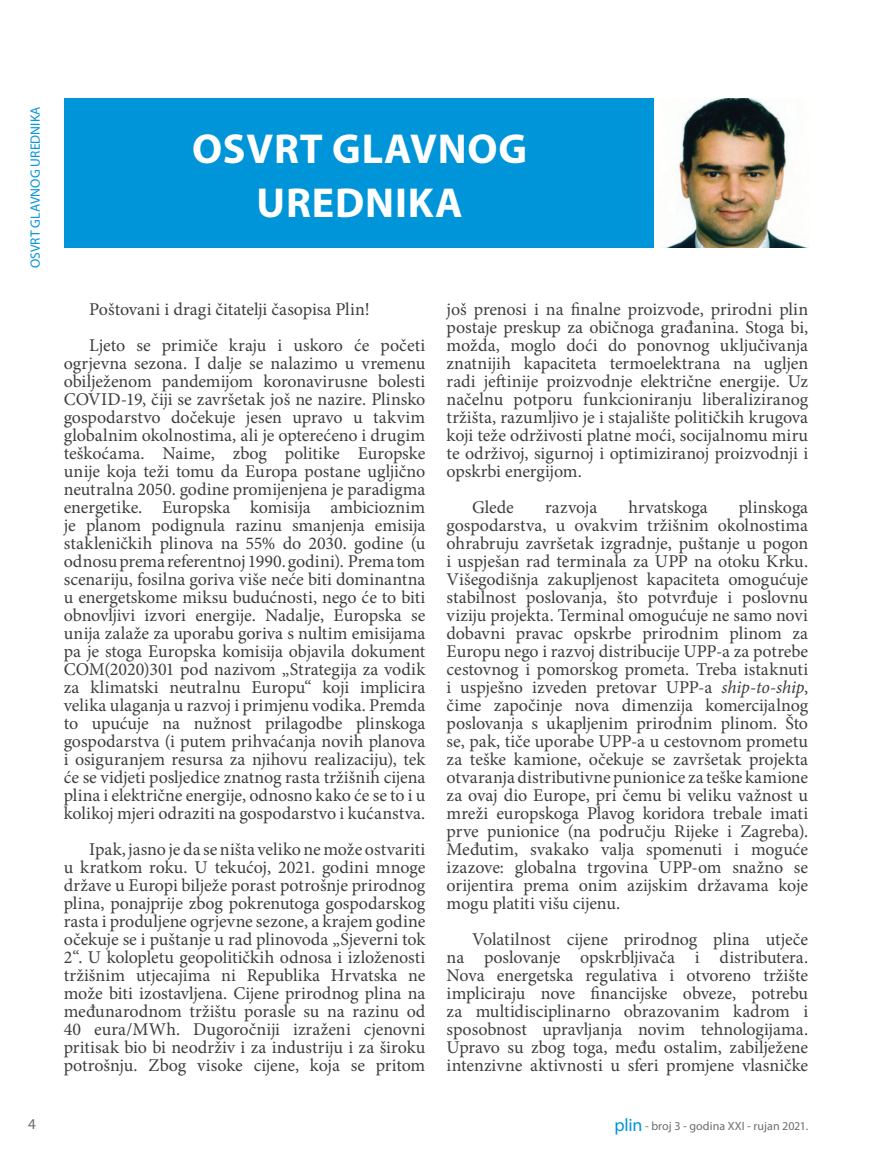
<style>
.page{position:relative;width:872px;height:1170px;background:#fff}
.page>*{position:absolute;margin:0;border:0;box-sizing:border-box;transform-origin:0 0}
.Kućice{font:700 42px/54px "Myriad Pro";letter-spacing:.02em;color:#fff;text-align:center}
.Osvrt_urednika-pogla{font:18px/18px "Minion Pro";letter-spacing:-.005em;color:#3e3e3f;text-align:justify}
.t1{font:15px "Myriad Pro";color:#6c6d70}
.t2{font:13.5px "Myriad Pro";letter-spacing:.01em;color:#0095d9}
.t3{font:12px "Myriad Pro";letter-spacing:.005em;color:#6c6d70}
.s1{font-style:italic}
.s2{font-size:18px;color:#0095d9}
</style>
<div class="page">
<div style="left:64px;top:99px;width:596px;height:149px;background:#0095d9"></div>
<img style="left:655px;top:99px;width:153px;height:149px">
<p class="t2" style="left:27px;top:268px;width:164px;rotate:-90deg">OSVRT GLAVNOG UREDNIKA</p>
<p class="t1" style="left:28px;top:1114px;width:9px">4</p>
<p class="Kućice" style="left:192px;top:120px;width:337px">OSVRT GLAVNOG<br>UREDNIKA</p>
<p class="Osvrt_urednika-pogla" style="left:89px;top:300px;width:282px">Poštovani i dragi čitatelji časopisa Plin!</p>
<p class="Osvrt_urednika-pogla" style="left:64px;top:336px;width:363px;text-indent:26px">Ljeto se primiče kraju i uskoro će početi ogrjevna sezona. I dalje se nalazimo u vremenu obilježenom pandemijom koronavirusne bolesti COVID-19, čiji se završetak još ne nazire. Plinsko gospodarstvo dočekuje jesen upravo u takvim globalnim okolnostima, ali je opterećeno i drugim teškoćama. Naime, zbog politike Europske unije koja teži tomu da Europa postane ugljično neutralna 2050. godine promijenjena je paradigma energetike. Europska komisija ambicioznim je planom podignula razinu smanjenja emisija stakleničkih plinova na 55% do 2030. godine (u odnosu prema referentnoj 1990. godini). Prema tom scenariju, fosilna goriva više neće biti dominantna u energetskome miksu budućnosti, nego će to biti obnovljivi izvori energije. Nadalje, Europska se unija zalaže za uporabu goriva s nultim emisijama pa je stoga Europska komisija objavila dokument COM(2020)301 pod nazivom „Strategija za vodik za klimatski neutralnu Europu“ koji implicira velika ulaganja u razvoj i primjenu vodika. Premda to upućuje na nužnost prilagodbe plinskoga gospodarstva (i putem prihvaćanja novih planova i osiguranjem resursa za njihovu realizaciju), tek će se vidjeti posljedice znatnog rasta tržišnih cijena plina i električne energije, odnosno kako će se to i u kolikoj mjeri odraziti na gospodarstvo i kućanstva.</p>
<p class="Osvrt_urednika-pogla" style="left:64px;top:840px;width:363px;text-indent:26px">Ipak, jasno je da se ništa veliko ne može ostvariti u kratkom roku. U tekućoj, 2021. godini mnoge države u Europi bilježe porast potrošnje prirodnog plina, ponajprije zbog pokrenutoga gospodarskog rasta i produljene ogrjevne sezone, a krajem godine očekuje se i puštanje u rad plinovoda „Sjeverni tok 2“. U kolopletu geopolitičkih odnosa i izloženosti tržišnim utjecajima ni Republika Hrvatska ne može biti izostavljena. Cijene prirodnog plina na međunarodnom tržištu porasle su na razinu od 40 eura/MWh. Dugoročniji izraženi cjenovni pritisak bio bi neodrživ i za industriju i za široku potrošnju. Zbog visoke cijene, koja se pritom</p>
<p class="Osvrt_urednika-pogla" style="left:446px;top:300px;width:363px">još prenosi i na finalne proizvode, prirodni plin postaje preskup za običnoga građanina. Stoga bi, možda, moglo doći do ponovnog uključivanja znatnijih kapaciteta termoelektrana na ugljen radi jeftinije proizvodnje električne energije. Uz načelnu potporu funkcioniranju liberaliziranog tržišta, razumljivo je i stajalište političkih krugova koji teže održivosti platne moći, socijalnomu miru te održivoj, sigurnoj i optimiziranoj proizvodnji i opskrbi energijom.</p>
<p class="Osvrt_urednika-pogla" style="left:472px;top:498px;width:43px">Glede</p>
<p class="Osvrt_urednika-pogla" style="left:545px;top:498px;width:54px">razvoja</p>
<p class="Osvrt_urednika-pogla" style="left:628px;top:498px;width:81px">hrvatskoga</p>
<p class="Osvrt_urednika-pogla" style="left:446px;top:498px;width:363px;text-indent:292px">plinskoga gospodarstva, u ovakvim tržišnim okolnostima ohrabruju završetak izgradnje, puštanje u pogon i uspješan rad terminala za UPP na otoku Krku.<br>Višegodišnja zakupljenost kapaciteta omogućuje stabilnost poslovanja, što potvrđuje i poslovnu viziju projekta. Terminal omogućuje ne samo novi dobavni pravac opskrbe prirodnim plinom za Europu nego i razvoj distribucije UPP-a za potrebe cestovnog i pomorskog prometa. Treba istaknuti i uspješno izveden pretovar UPP-a <span class="s1">ship-to-ship</span>, čime započinje nova dimenzija komercijalnog poslovanja s ukapljenim prirodnim plinom. Što se, pak, tiče uporabe UPP-a u cestovnom prometu za teške kamione, očekuje se završetak projekta otvaranja distributivne punionice za teške kamione za ovaj dio Europe, pri čemu bi veliku važnost u mreži europskoga Plavog koridora trebale imati prve punionice (na području Rijeke i Zagreba).<br>Međutim, svakako valja spomenuti i moguće izazove: globalna trgovina UPP-om snažno se orijentira prema onim azijskim državama koje mogu platiti višu cijenu.</p>
<p class="Osvrt_urednika-pogla" style="left:446px;top:930px;width:363px;text-indent:26px">Volatilnost cijene prirodnog plina utječe na poslovanje opskrbljivača i distributera.<br>Nova energetska regulativa i otvoreno tržište impliciraju nove financijske obveze, potrebu za multidisciplinarno obrazovanim kadrom i sposobnost upravljanja novim tehnologijama.<br>Upravo su zbog toga, među ostalim, zabilježene intenzivne aktivnosti u sferi promjene vlasničke</p>
<p class="t3" style="left:614px;top:1118px;width:195px"><span class="s2">plin</span> - broj 3 - godina XXI - rujan 2021.</p>
</div>
